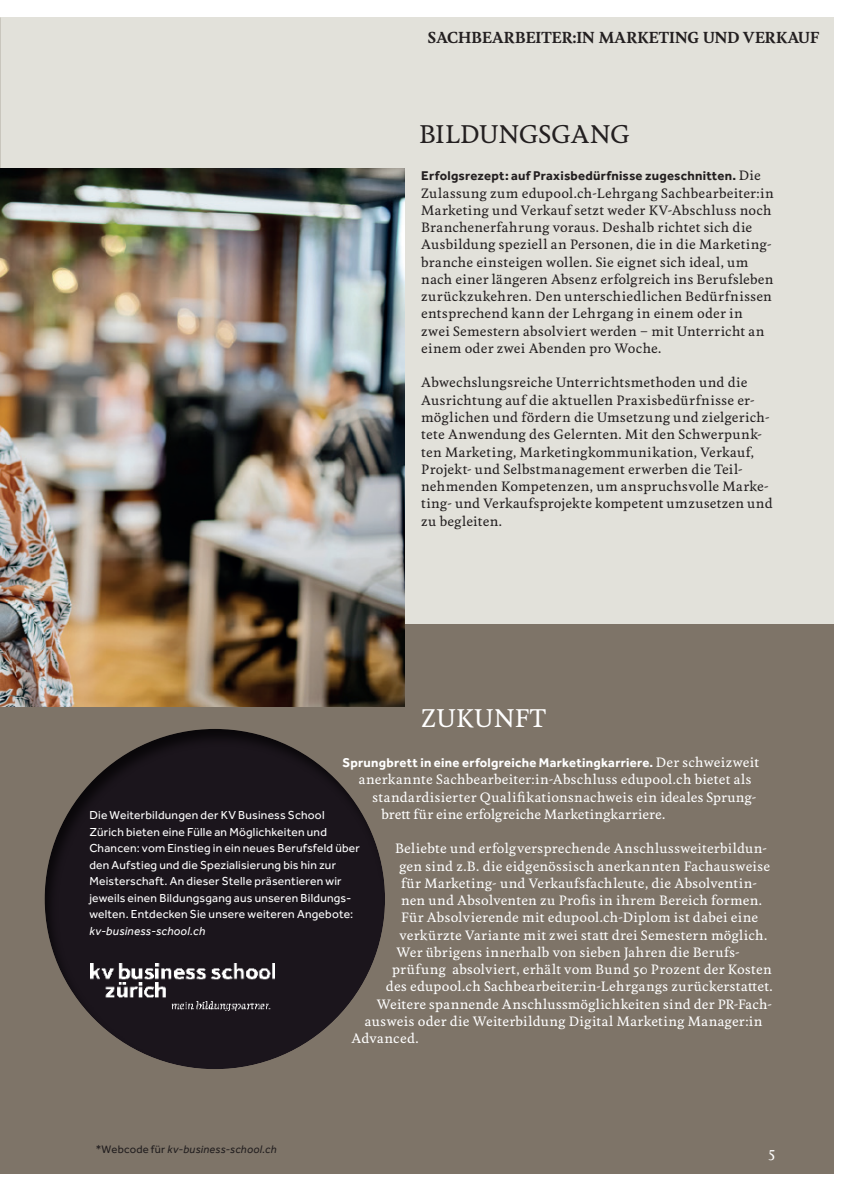
<style>
.page{position:relative;width:851px;height:1191px;background:#fff}
.page>*{position:absolute;margin:0;border:0;box-sizing:border-box;transform-origin:0 0}
.t1{font:500 24px "Feijoa";letter-spacing:.005em;color:#231f20}
.t2{font:500 24px "Feijoa";letter-spacing:.02em;color:#fff}
.t3{font:700 15px "Feijoa";letter-spacing:.005em;color:#231f20}
.t4{font:500 13.5px "Feijoa";color:#fff}
.t5{font:700 13.2px "Effra";letter-spacing:.02em;color:#fff}
.t6{font:700 13.2px "Effra";letter-spacing:.02em;color:#231f20}
.t7{font:500 12.75px/17.2px "Feijoa";letter-spacing:.02em;color:#231f20}
.t8{font:500 12.75px "Feijoa";letter-spacing:.02em;color:#fff}
.t9{font:12px/16.5px "Effra";letter-spacing:.02em;color:#fff}
.t10{font:italic 12px "Effra";letter-spacing:.015em;color:#fff}
.t11{font:italic 11.25px "Effra";letter-spacing:.02em;color:#231f20}
.s1{font-family:"Feijoa";font-weight:500;font-size:12.75px}
.s2{font-style:normal}
</style>
<div class="page">
<div style="left:0;top:623px;width:833px;height:551px;background:#7e7468"></div>
<div style="left:0;top:17px;width:833px;height:606px;background:#e2e1da"></div>
<img style="left:0;top:168px;width:404px;height:538px">
<div style="left:42px;top:727px;width:344px;height:342px;background:#231f20;opacity:.75"></div>
<img style="left:90px;top:963px;width:185px;height:48px">
<p class="t3" style="left:428px;top:27px;width:392px">SACHBEARBEITER:IN MARKETING UND VERKAUF</p>
<h1 class="t1" style="left:419px;top:119px;width:212px">BILDUNGSGANG</h1>
<p class="t6" style="left:421px;top:168px;width:341px">Erfolgsrezept: auf Praxisbedürfnisse zugeschnitten. <span class="s1">Die</span></p>
<p class="t7" style="left:421px;top:185px;width:354px">Zulassung zum edupool.ch-Lehrgang Sachbearbeiter:in Marketing und Verkauf setzt weder KV-Abschluss noch Branchenerfahrung voraus. Deshalb richtet sich die Ausbildung speziell an Personen, die in die Marketing&shy;branche einsteigen wollen. Sie eignet sich ideal, um nach einer längeren Absenz erfolgreich ins Berufsleben zurückzukehren. Den unterschiedlichen Bedürfnissen entsprechend kann der Lehrgang in einem oder in zwei Semestern absolviert werden ‒ mit Unterricht an einem oder zwei Abenden pro Woche.</p>
<p class="t7" style="left:421px;top:374px;width:353px">Abwechslungsreiche Unterrichtsmethoden und die Ausrichtung auf die aktuellen Praxisbedürfnisse er&shy;möglichen und fördern die Umsetzung und zielgerich&shy;tete Anwendung des Gelernten. Mit den Schwerpunk&shy;ten Marketing, Marketingkommunikation, Verkauf, Projekt- und Selbstmanagement erwerben die Teil&shy;nehmenden Kompetenzen, um anspruchsvolle Marke&shy;ting- und Verkaufsprojekte kompetent umzusetzen und zu begleiten.</p>
<h1 class="t2" style="left:421px;top:702px;width:126px">ZUKUNFT</h1>
<p class="t5" style="left:342px;top:754px;width:418px">Sprungbrett in eine erfolgreiche Marketingkarriere. <span class="s1">Der schweizweit</span></p>
<p class="t8" style="left:359px;top:771px;width:394px">anerkannte Sachbearbeiter:in-Abschluss edupool.ch bietet als</p>
<p class="t8" style="left:372px;top:789px;width:385px">standardisierter Qualifikationsnachweis ein ideales Sprung-</p>
<p class="t8" style="left:381px;top:806px;width:285px">brett für eine erfolgreiche Marketingkarriere.</p>
<p class="t8" style="left:395px;top:840px;width:373px">Beliebte und erfolgversprechende Anschlussweiterbildun-</p>
<p class="t8" style="left:399px;top:858px;width:372px">gen sind z.B. die eidgenössisch anerkannten Fachausweise</p>
<p class="t8" style="left:401px;top:875px;width:357px">für Marketing- und Verkaufsfachleute, die Absolventin-</p>
<p class="t8" style="left:401px;top:892px;width:362px">nen und Absolventen zu Profis in ihrem Bereich formen.</p>
<p class="t8" style="left:401px;top:909px;width:359px">Für Absolvierende mit edupool.ch-Diplom ist dabei eine</p>
<p class="t8" style="left:399px;top:927px;width:369px">verkürzte Variante mit zwei statt drei Semestern möglich.</p>
<p class="t8" style="left:396px;top:944px;width:345px">Wer übrigens innerhalb von sieben Jahren die Berufs-</p>
<p class="t8" style="left:392px;top:961px;width:381px">prüfung absolviert, erhält vom Bund 50 Prozent der Kosten</p>
<p class="t8" style="left:386px;top:978px;width:388px">des edupool.ch Sachbearbeiter:in-Lehrgangs zurückerstattet.</p>
<p class="t8" style="left:377px;top:996px;width:396px">Weitere spannende Anschlussmöglichkeiten sind der PR-Fach-</p>
<p class="t8" style="left:365px;top:1013px;width:399px">ausweis oder die Weiterbildung Digital Marketing Manager:in</p>
<p class="t8" style="left:351px;top:1030px;width:69px">Advanced.</p>
<p class="t9" style="left:89px;top:806px;width:272px">Die Weiterbildungen der KV Business School Zürich bieten eine Fülle an Möglichkeiten und Chancen: vom Einstieg in ein neues Berufsfeld über den Aufstieg und die Spezialisierung bis hin zur Meisterschaft. An dieser Stelle präsentieren wir jeweils einen Bildungsgang aus unseren Bildungs&shy;welten. Entdecken Sie unsere weiteren Angebote:</p>
<p class="t10" style="left:89px;top:923px;width:117px">kv-business-school.ch</p>
<p class="t11" style="left:96px;top:1142px;width:182px"><span class="s2">*Webcode für</span> kv-business-school.ch</p>
<p class="t4" style="left:768px;top:1143px;width:9px">5</p>
</div>
